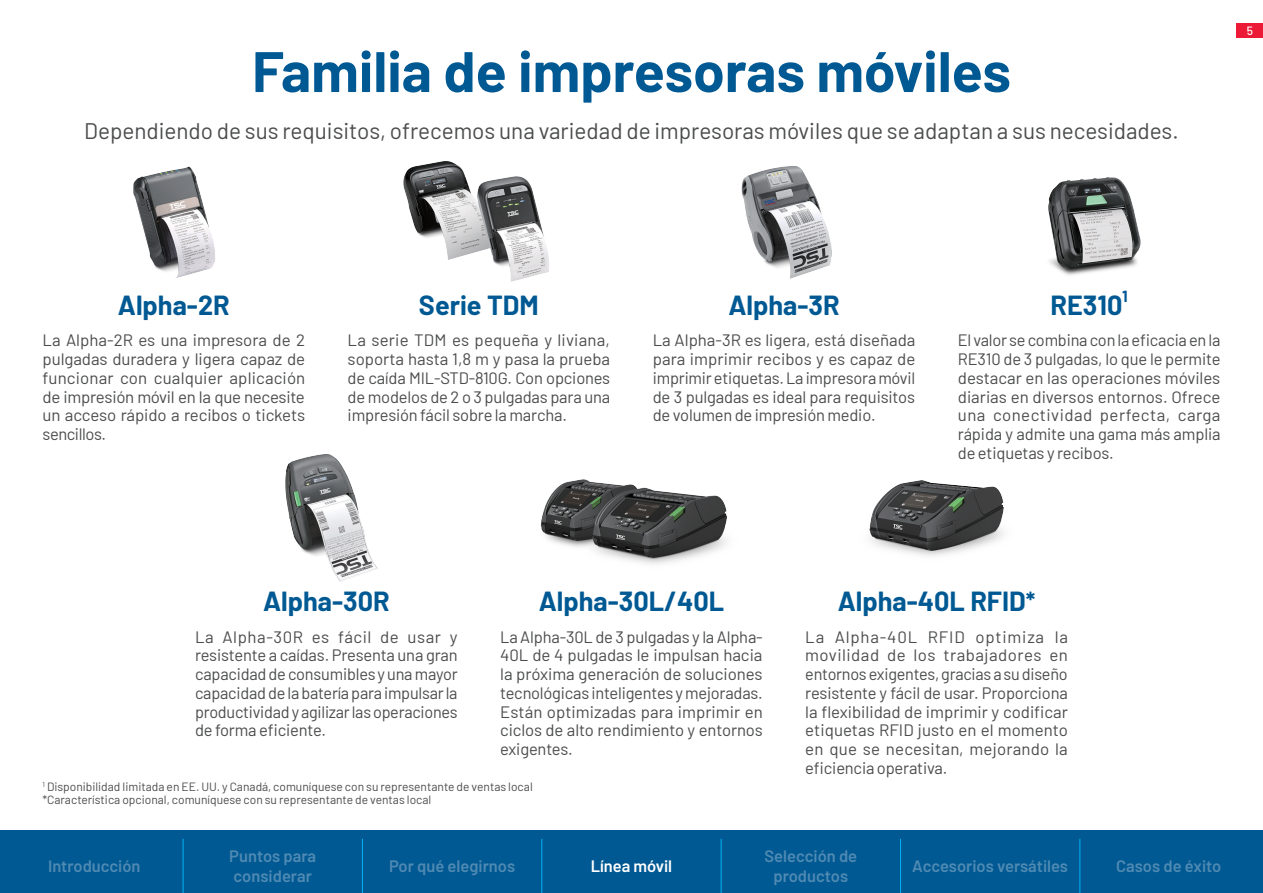
<style>
.page{position:relative;width:1263px;height:893px;background:#fff}
.page>*{position:absolute;margin:0;border:0;box-sizing:border-box;transform-origin:0 0}
.chapter_name{font:700 57px "Barlow";color:#015993}
.t1{font:700 27px "Barlow";color:#015993}
.content01{font:22.5px "Barlow";color:#4b4c4d}
.content01-2{font:16.5px/18.8px "Barlow";letter-spacing:-.01em;color:#4b4c4d;text-align:justify}
.navigation_none{font:600 16.5px/19.8px "Barlow";color:#4f8ab3}
.navigation_none-2{font:600 16.5px "Barlow";color:#fff}
.t2{font:700 15.75px "Barlow";color:#015993}
.content02{font:12px "Barlow";color:#4b4c4d}
.t3{font:500 12px "Barlow";color:#fff}
.s1{font-size:24px}
</style>
<div class="page">
<img style="left:133px;top:166px;width:83px;height:112px">
<img style="left:403px;top:161px;width:146px;height:121px">
<img style="left:741px;top:166px;width:91px;height:113px">
<img style="left:1048px;top:177px;width:93px;height:98px">
<img style="left:285px;top:454px;width:93px;height:127px">
<img style="left:540px;top:479px;width:187px;height:85px">
<img style="left:869px;top:480px;width:135px;height:76px">
<div style="left:1237px;top:23px;width:26px;height:15px;background:#ed1a37"></div>
<div style="left:0;top:831px;width:1263px;height:62px;background:#015993"></div>
<hr style="left:183px;top:839px;width:1px;height:54px;background:#00aeef">
<hr style="left:362px;top:839px;width:1px;height:54px;background:#00aeef">
<hr style="left:541px;top:839px;width:1px;height:54px;background:#00aeef">
<hr style="left:721px;top:839px;width:1px;height:54px;background:#00aeef">
<hr style="left:900px;top:839px;width:1px;height:54px;background:#00aeef">
<hr style="left:1079px;top:839px;width:1px;height:54px;background:#00aeef">
<p class="chapter_name" style="left:252px;top:29px;width:760px">Familia de impresoras móviles</p>
<p class="content01" style="left:84px;top:114px;width:1096px">Dependiendo de sus requisitos, ofrecemos una variedad de impresoras móviles que se adaptan a sus necesidades.</p>
<p class="t3" style="left:1247px;top:22px;width:8px">5</p>
<h1 class="t1" style="left:118px;top:285px;width:113px">Alpha-2R</h1>
<p class="content01-2" style="left:43px;top:330px;width:264px">La Alpha-2R es una impresora de 2 pulgadas duradera y ligera capaz de funcionar con cualquier aplicación de impresión móvil en la que necesite un acceso rápido a recibos o tickets sencillos.</p>
<h1 class="t1" style="left:419px;top:285px;width:121px">Serie TDM</h1>
<p class="content01-2" style="left:348px;top:330px;width:264px">La serie TDM es pequeña y liviana, soporta hasta 1,8 m y pasa la prueba de caída MIL-STD-810G. Con opciones de modelos de 2 o 3 pulgadas para una impresión fácil sobre la marcha.</p>
<h1 class="t1" style="left:728px;top:285px;width:113px">Alpha-3R</h1>
<p class="content01-2" style="left:653px;top:330px;width:264px">La Alpha-3R es ligera, está diseñada para imprimir recibos y es capaz de imprimir etiquetas. La impresora móvil de 3 pulgadas es ideal para requisitos de volumen de impresión medio.</p>
<h1 class="t1" style="left:1051px;top:285px;width:73px">RE310</h1>
<h1 class="t2" style="left:1122px;top:285px;width:7px">1</h1>
<p class="content01-2" style="left:958px;top:330px;width:264px">El valor se combina con la eficacia en la RE310 de 3 pulgadas, lo que le permite destacar en las operaciones móviles diarias en diversos entornos. Ofrece una conectividad perfecta, carga rápida y admite una gama más amplia de etiquetas y recibos.</p>
<h1 class="t1" style="left:263px;top:582px;width:128px">Alpha-30R</h1>
<p class="content01-2" style="left:195px;top:626px;width:264px">La Alpha-30R es fácil de usar y resistente a caídas. Presenta una gran capacidad de consumibles y una mayor capacidad de la batería para impulsar la productividad y agilizar las operaciones de forma eficiente.</p>
<h1 class="t1" style="left:539px;top:582px;width:187px">Alpha-30L/40L</h1>
<p class="content01-2" style="left:500px;top:626px;width:264px">La Alpha-30L de 3 pulgadas y la Alpha-40L de 4 pulgadas le impulsan hacia la próxima generación de soluciones tecnológicas inteligentes y mejoradas.<br>Están optimizadas para imprimir en ciclos de alto rendimiento y entornos exigentes.</p>
<p class="content02" style="left:43px;top:777px;width:492px"><sup>1</sup> Disponibilidad limitada en EE. UU. y Canadá, comuníquese con su representante de ventas local</p>
<p class="content02" style="left:43px;top:791px;width:390px">*Característica opcional, comuníquese con su representante de ventas local</p>
<h1 class="t1" style="left:838px;top:582px;width:199px">Alpha-40L RFID<span class="s1">*</span></h1>
<p class="content01-2" style="left:805px;top:626px;width:264px">La Alpha-40L RFID optimiza la movilidad de los trabajadores en entornos exigentes, gracias a su diseño resistente y fácil de usar. Proporciona la flexibilidad de imprimir y codificar etiquetas RFID justo en el momento en que se necesitan, mejorando la eficiencia operativa.</p>
<p class="navigation_none" style="left:48px;top:855px;width:94px">Introducción</p>
<p class="navigation_none" style="left:229px;top:845px;width:88px">Puntos para considerar</p>
<p class="navigation_none" style="left:389px;top:855px;width:127px">Por qué elegirnos</p>
<p class="navigation_none-2" style="left:591px;top:854px;width:83px">Línea móvil</p>
<p class="navigation_none" style="left:764px;top:845px;width:94px;text-align:center">Selección de productos</p>
<p class="navigation_none" style="left:912px;top:855px;width:157px">Accesorios versátiles</p>
<p class="navigation_none" style="left:1116px;top:855px;width:107px">Casos de éxito</p>
</div>
